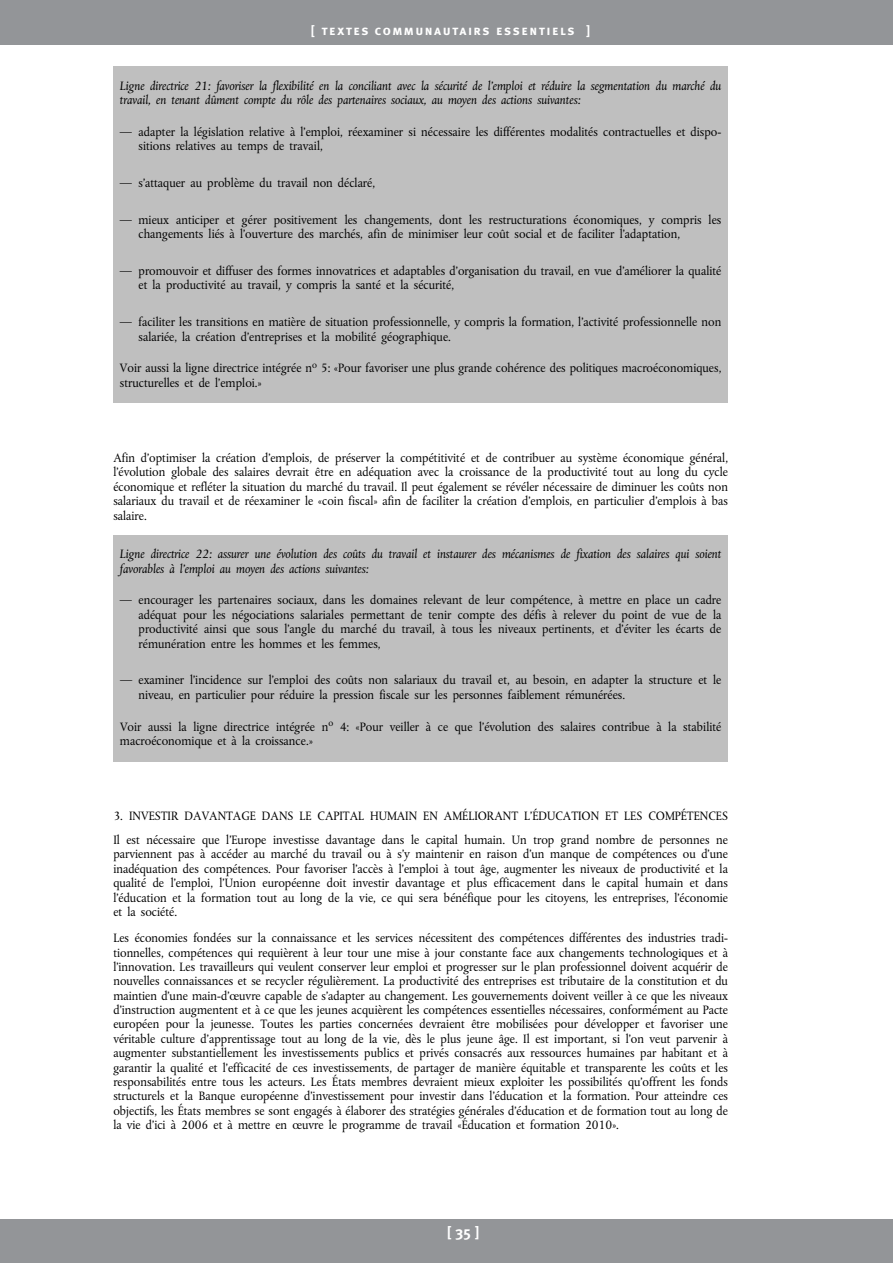
<style>
.page{position:relative;width:893px;height:1263px;background:#fff}
.page>*{position:absolute;margin:0;border:0;box-sizing:border-box;transform-origin:0 0}
.t1{font:700 15px "Meta Plus";color:#fff}
.t2{font:13.5px "Meta Plus Bold Caps";letter-spacing:.105em;color:#fff}
.t3{font:12.75px/14.4px "EU Albertina+SCCFYK";color:#000}
.t4{font:12.75px/14.4px "EU Albertina Italic+FOZEPD";color:#000}
.s1{font-family:"EU Albertina.Italic+20+KDNQLH"}
.s2{font-family:"EU Albertina+20+FEJDZK"}
.s3{font-family:"EU Albertina+01+DXNLOR"}
</style>
<div class="page">
<div style="left:0;top:0;width:892px;height:45px;background:#939598"></div>
<div style="left:0;top:1219px;width:892px;height:44px;background:#939598"></div>
<div style="left:114px;top:66px;width:614px;height:337px;background:#bfbfbf"></div>
<div style="left:114px;top:535px;width:614px;height:226px;background:#bfbfbf"></div>
<p class="t2" style="left:311px;top:22px;width:280px">[ textes communautairs essentiels ]</p>
<p class="t4" style="left:120px;top:79px;width:603px">Ligne directrice 21: favoriser la flexibilité en la conciliant avec la sécurité de l<span class="s1">’</span>emploi et réduire la segmentation du marché du travail, en tenant dûment compte du rôle des partenaires sociaux, au moyen des actions suivantes:</p>
<p class="t3" style="left:138px;top:126px;width:584px;text-indent:-19px"><span class="s2">—</span> adapter la législation relative à l<span class="s2">’</span>emploi, réexaminer si nécessaire les différentes modalités contractuelles et dispo&shy;sitions relatives au temps de travail,</p>
<p class="t3" style="left:120px;top:177px;width:257px"><span class="s2">—</span> s<span class="s2">’</span>attaquer au problème du travail non déclaré,</p>
<p class="t3" style="left:138px;top:214px;width:584px;text-indent:-19px"><span class="s2">—</span> mieux anticiper et gérer positivement les changements, dont les restructurations économiques, y compris les changements liés à l<span class="s2">’</span>ouverture des marchés, afin de minimiser leur coût social et de faciliter l<span class="s2">’</span>adaptation,</p>
<p class="t3" style="left:139px;top:265px;width:584px;text-indent:-19px"><span class="s2">—</span> promouvoir et diffuser des formes innovatrices et adaptables d<span class="s2">’</span>organisation du travail, en vue d<span class="s2">’</span>améliorer la qualité et la productivité au travail, y compris la santé et la sécurité,</p>
<p class="t3" style="left:139px;top:316px;width:584px;text-indent:-19px"><span class="s2">—</span> faciliter les transitions en matière de situation professionnelle, y compris la formation, l<span class="s2">’</span>activité professionnelle non salariée, la création d<span class="s2">’</span>entreprises et la mobilité géographique.</p>
<p class="t3" style="left:120px;top:362px;width:603px">Voir aussi la ligne directrice intégrée n<sup>o</sup> 5: «Pour favoriser une plus grande cohérence des politiques macroéconomiques, structurelles et de l<span class="s2">’</span>emploi.»</p>
<p class="t3" style="left:113px;top:452px;width:616px;text-align:justify">Afin d<span class="s2">’</span>optimiser la création d<span class="s2">’</span>emplois, de préserver la compétitivité et de contribuer au système économique général, l<span class="s2">’</span>évolution globale des salaires devrait être en adéquation avec la croissance de la productivité tout au long du cycle économique et refléter la situation du marché du travail. Il peut également se révéler nécessaire de diminuer les coûts non salariaux du travail et de réexaminer le «coin fiscal» afin de faciliter la création d<span class="s2">’</span>emplois, en particulier d<span class="s2">’</span>emplois à bas salaire.</p>
<p class="t4" style="left:120px;top:548px;width:603px">Ligne directrice 22: assurer une évolution des coûts du travail et instaurer des mécanismes de fixation des salaires qui soient favorables à l<span class="s1">’</span>emploi au moyen des actions suivantes:</p>
<p class="t3" style="left:139px;top:594px;width:584px;text-align:justify;text-indent:-19px"><span class="s2">—</span> encourager les partenaires sociaux, dans les domaines relevant de leur compétence, à mettre en place un cadre adéquat pour les négociations salariales permettant de tenir compte des défis à relever du point de vue de la productivité ainsi que sous l<span class="s2">’</span>angle du marché du travail, à tous les niveaux pertinents, et d<span class="s2">’</span>éviter les écarts de rémunération entre les hommes et les femmes,</p>
<p class="t3" style="left:139px;top:674px;width:584px;text-indent:-19px"><span class="s2">—</span> examiner l<span class="s2">’</span>incidence sur l<span class="s2">’</span>emploi des coûts non salariaux du travail et, au besoin, en adapter la structure et le niveau, en particulier pour réduire la pression fiscale sur les personnes faiblement rémunérées.</p>
<p class="t3" style="left:120px;top:720px;width:603px">Voir aussi la ligne directrice intégrée n<sup>o</sup> 4: «Pour veiller à ce que l<span class="s2">’</span>évolution des salaires contribue à la stabilité macroéconomique et à la croissance.»</p>
<p class="t3" style="left:113px;top:805px;width:616px;line-height:24px">3. INVESTIR DAVANTAGE DANS LE CAPITAL HUMAIN EN AMÉLIORANT L<span class="s2">’</span>ÉDUCATION ET LES COMPÉTENCES<br>Il est nécessaire que l<span class="s2">’</span>Europe investisse davantage dans le capital humain. Un trop grand nombre de personnes ne</p>
<p class="t3" style="left:113px;top:848px;width:616px;text-align:justify">parviennent pas à accéder au marché du travail ou à s<span class="s2">’</span>y maintenir en raison d<span class="s2">’</span>un manque de compétences ou d<span class="s2">’</span>une inadéquation des compétences. Pour favoriser l<span class="s2">’</span>accès à l<span class="s2">’</span>emploi à tout âge, augmenter les niveaux de productivité et la qualité de l<span class="s2">’</span>emploi, l<span class="s2">’</span>Union européenne doit investir davantage et plus efficacement dans le capital humain et dans l<span class="s2">’</span>éducation et la formation tout au long de la vie, ce qui sera bénéfique pour les citoyens, les entreprises, l<span class="s2">’</span>économie et la société.</p>
<p class="t3" style="left:113px;top:932px;width:616px;text-align:justify">Les économies fondées sur la connaissance et les services nécessitent des compétences différentes des industries tradi&shy;tionnelles, compétences qui requièrent à leur tour une mise à jour constante face aux changements technologiques et à l<span class="s2">’</span>innovation. Les travailleurs qui veulent conserver leur emploi et progresser sur le plan professionnel doivent acquérir de nouvelles connaissances et se recycler régulièrement. La productivité des entreprises est tributaire de la constitution et du maintien d<span class="s2">’</span>une main-d<span class="s2">’</span><span class="s3">œ</span>uvre capable de s<span class="s2">’</span>adapter au changement. Les gouvernements doivent veiller à ce que les niveaux d<span class="s2">’</span>instruction augmentent et à ce que les jeunes acquièrent les compétences essentielles nécessaires, conformément au Pacte européen pour la jeunesse. Toutes les parties concernées devraient être mobilisées pour développer et favoriser une véritable culture d<span class="s2">’</span>apprentissage tout au long de la vie, dès le plus jeune âge. Il est important, si l<span class="s2">’</span>on veut parvenir à augmenter substantiellement les investissements publics et privés consacrés aux ressources humaines par habitant et à garantir la qualité et l<span class="s2">’</span>efficacité de ces investissements, de partager de manière équitable et transparente les coûts et les responsabilités entre tous les acteurs. Les États membres devraient mieux exploiter les possibilités qu<span class="s2">’</span>offrent les fonds structurels et la Banque européenne d<span class="s2">’</span>investissement pour investir dans l<span class="s2">’</span>éducation et la formation. Pour atteindre ces objectifs, les États membres se sont engagés à élaborer des stratégies générales d<span class="s2">’</span>éducation et de formation tout au long de la vie d<span class="s2">’</span>ici à 2006 et à mettre en <span class="s3">œ</span>uvre le programme de travail «Éducation et formation 2010».</p>
<p class="t1" style="left:448px;top:1226px;width:33px">[35]</p>
</div>
